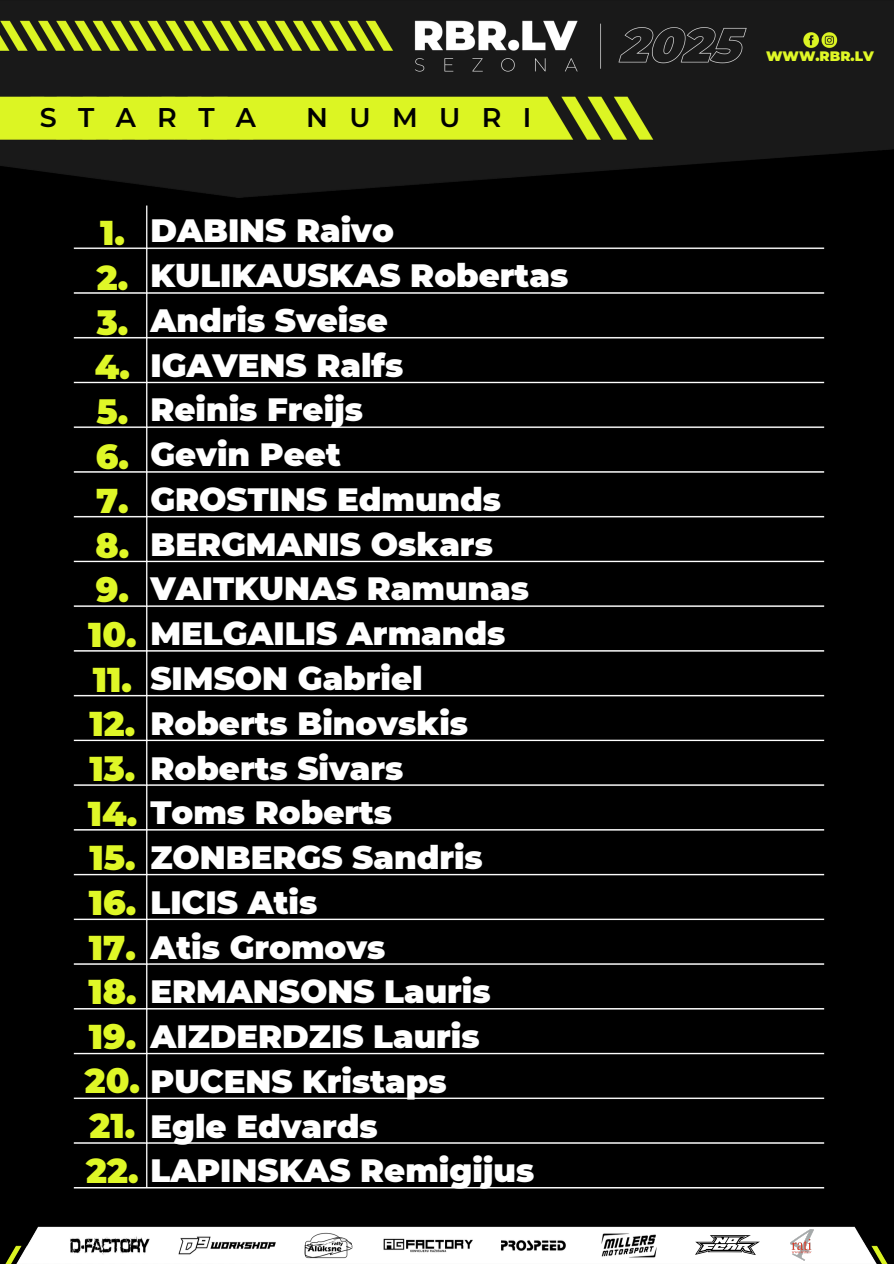
<style>
.page{position:relative;width:894px;height:1264px;background:#fff}
.page>*{position:absolute;margin:0;border:0;box-sizing:border-box;transform-origin:0 0}
.t1{font:900 34.35px/44.5px "Montserrat";color:#dff727}
.t2{font:900 32.25px/44.7px "Montserrat";color:#fff}
.t3{font:600 27px "Montserrat";letter-spacing:.79em;color:#000}
.t4{font:900 13.65px "Montserrat";color:#dff727}
.s1{font-size:34.35px;color:#dff727}
</style>
<div class="page">
<div style="left:0;top:0;width:893px;height:1263px;background:#000"></div>
<img style="left:0;top:0;width:893px;height:198px">
<img style="left:6px;top:1226px;width:881px;height:37px">
<img style="left:790px;top:1229px;width:23px;height:31px">
<img style="left:297px;top:1226px;width:62px;height:37px">
<img style="left:73px;top:205px;width:752px;height:984px">
<svg style="left:694px;top:1235px;width:65px;height:19px"></svg>
<p class="t3" style="left:40px;top:100px;width:218px">STARTA</p>
<p class="t3" style="left:306px;top:100px;width:227px">NUMURI</p>
<p class="t2" style="left:150px;top:208px;width:419px">DABINS Raivo<br>KULIKAUSKAS Robertas<br>Andris Sveise<br>IGAVENS Ralfs<br>Reinis Freijs<br>Gevin Peet<br>GROSTINS Edmunds<br>BERGMANIS Oskars<br>VAITKUNAS Ramunas</p>
<h2 class="t1" style="left:95px;top:211px;width:36px">1.<br>2.<br>3.<br>4.<br>5.<br>6.<br>7.<br>8.<br>9.</h2>
<h2 class="t2" style="left:88px;top:611px;width:418px"><span class="s1">10.</span> MELGAILIS Armands</h2>
<h2 class="t1" style="left:93px;top:657px;width:41px">11.</h2>
<h2 class="t2" style="left:90px;top:701px;width:380px"><span class="s1">12.</span> Roberts Binovskis</h2>
<h2 class="t2" style="left:89px;top:745px;width:315px"><span class="s1">13.</span> Roberts Sivars</h2>
<h2 class="t2" style="left:88px;top:790px;width:306px"><span class="s1">14.</span> Toms Roberts</h2>
<h2 class="t2" style="left:89px;top:835px;width:395px"><span class="s1">15.</span> ZONBERGS Sandris</h2>
<h2 class="t2" style="left:89px;top:879px;width:230px"><span class="s1">16.</span> LICIS Atis</h2>
<h2 class="t2" style="left:89px;top:924px;width:298px"><span class="s1">17.</span> Atis Gromovs</h2>
<h2 class="t2" style="left:88px;top:969px;width:403px"><span class="s1">18.</span> ERMANSONS Lauris</h2>
<h2 class="t2" style="left:89px;top:1014px;width:392px"><span class="s1">19.</span> AIZDERDZIS Lauris</h2>
<h2 class="t2" style="left:85px;top:1058px;width:363px"><span class="s1">20.</span> PUCENS Kristaps</h2>
<h2 class="t2" style="left:90px;top:1103px;width:290px"><span class="s1">21.</span> Egle Edvards</h2>
<h2 class="t2" style="left:86px;top:1148px;width:449px"><span class="s1">22.</span> LAPINSKAS Remigijus</h2>
<p class="t2" style="left:150px;top:656px;width:273px">SIMSON Gabriel</p>
<p class="t4" style="left:765px;top:47px;width:109px">WWW.RBR.LV</p>
</div>
